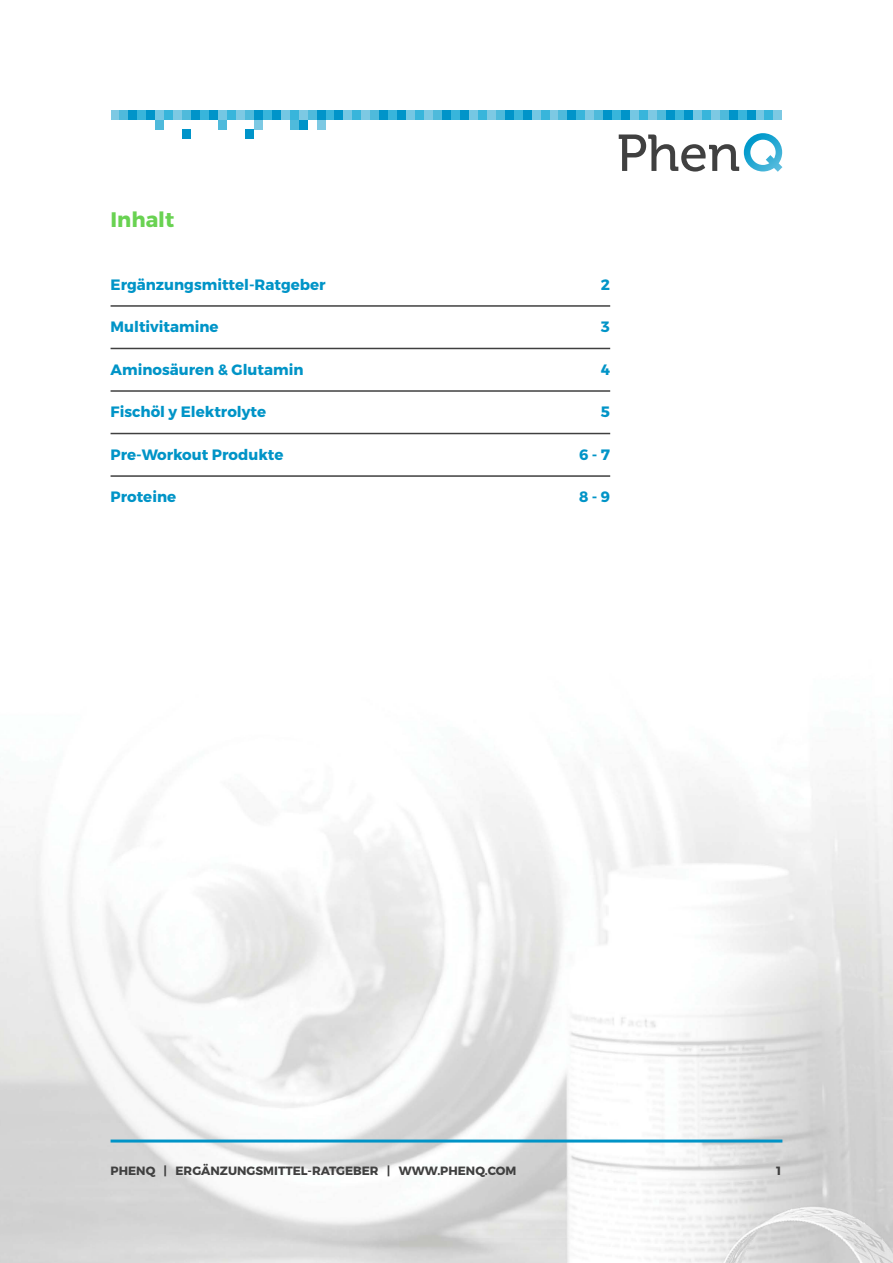
<style>
.page{position:relative;width:893px;height:1263px;background:#fff}
.page>*{position:absolute;margin:0;border:0;box-sizing:border-box;transform-origin:0 0}
.t1{font:700 21px "Montserrat";color:#69d252}
.t2{font:700 15px "Montserrat";color:#0194c7}
.t3{font:700 12px "Montserrat";color:#404040}
</style>
<div class="page">
<img style="left:0;top:432px;width:893px;height:831px">
<hr style="left:111px;top:305px;width:499px;height:2px;background:#404040">
<hr style="left:111px;top:348px;width:499px;height:1px;background:#404040">
<hr style="left:111px;top:390px;width:499px;height:2px;background:#404040">
<hr style="left:111px;top:433px;width:499px;height:1px;background:#404040">
<hr style="left:111px;top:475px;width:499px;height:2px;background:#404040">
<div style="left:111px;top:111px;width:9px;height:9px;background:#7dc9e3"></div>
<div style="left:120px;top:111px;width:8px;height:9px;background:#4fbadb"></div>
<div style="left:128px;top:111px;width:9px;height:9px;background:#0094c9"></div>
<div style="left:137px;top:111px;width:9px;height:9px;background:#38b5db"></div>
<div style="left:146px;top:111px;width:9px;height:9px;background:#0094c9"></div>
<div style="left:155px;top:111px;width:9px;height:9px;background:#75c7e3"></div>
<div style="left:164px;top:111px;width:9px;height:9px;background:#38b5db"></div>
<div style="left:173px;top:111px;width:9px;height:9px;background:#7dc9e3"></div>
<div style="left:182px;top:111px;width:9px;height:9px;background:#4fbadb"></div>
<div style="left:191px;top:111px;width:9px;height:9px;background:#0094c9"></div>
<div style="left:200px;top:111px;width:9px;height:9px;background:#38b5db"></div>
<div style="left:209px;top:111px;width:9px;height:9px;background:#0094c9"></div>
<div style="left:218px;top:111px;width:9px;height:9px;background:#75c7e3"></div>
<div style="left:227px;top:111px;width:9px;height:9px;background:#38b5db"></div>
<div style="left:236px;top:111px;width:9px;height:9px;background:#7dc9e3"></div>
<div style="left:245px;top:111px;width:9px;height:9px;background:#4fbadb"></div>
<div style="left:254px;top:111px;width:9px;height:9px;background:#0094c9"></div>
<div style="left:263px;top:111px;width:9px;height:9px;background:#38b5db"></div>
<div style="left:272px;top:111px;width:9px;height:9px;background:#0094c9"></div>
<div style="left:281px;top:111px;width:9px;height:9px;background:#75c7e3"></div>
<div style="left:290px;top:111px;width:9px;height:9px;background:#38b5db"></div>
<div style="left:299px;top:111px;width:9px;height:9px;background:#7dc9e3"></div>
<div style="left:308px;top:111px;width:9px;height:9px;background:#4fbadb"></div>
<div style="left:317px;top:111px;width:9px;height:9px;background:#0094c9"></div>
<div style="left:326px;top:111px;width:8px;height:9px;background:#38b5db"></div>
<div style="left:334px;top:111px;width:9px;height:9px;background:#0094c9"></div>
<div style="left:343px;top:111px;width:9px;height:9px;background:#75c7e3"></div>
<div style="left:352px;top:111px;width:9px;height:9px;background:#38b5db"></div>
<div style="left:361px;top:111px;width:9px;height:9px;background:#7dc9e3"></div>
<div style="left:370px;top:111px;width:9px;height:9px;background:#4fbadb"></div>
<div style="left:379px;top:111px;width:9px;height:9px;background:#0094c9"></div>
<div style="left:388px;top:111px;width:9px;height:9px;background:#38b5db"></div>
<div style="left:397px;top:111px;width:9px;height:9px;background:#0094c9"></div>
<div style="left:406px;top:111px;width:9px;height:9px;background:#75c7e3"></div>
<div style="left:415px;top:111px;width:9px;height:9px;background:#38b5db"></div>
<div style="left:424px;top:111px;width:9px;height:9px;background:#7dc9e3"></div>
<div style="left:433px;top:111px;width:9px;height:9px;background:#4fbadb"></div>
<div style="left:442px;top:111px;width:9px;height:9px;background:#0094c9"></div>
<div style="left:451px;top:111px;width:9px;height:9px;background:#38b5db"></div>
<div style="left:460px;top:111px;width:9px;height:9px;background:#0094c9"></div>
<div style="left:469px;top:111px;width:9px;height:9px;background:#75c7e3"></div>
<div style="left:478px;top:111px;width:9px;height:9px;background:#38b5db"></div>
<div style="left:487px;top:111px;width:9px;height:9px;background:#7dc9e3"></div>
<div style="left:496px;top:111px;width:9px;height:9px;background:#4fbadb"></div>
<div style="left:505px;top:111px;width:9px;height:9px;background:#0094c9"></div>
<div style="left:514px;top:111px;width:9px;height:9px;background:#38b5db"></div>
<div style="left:523px;top:111px;width:9px;height:9px;background:#0094c9"></div>
<div style="left:532px;top:111px;width:9px;height:9px;background:#75c7e3"></div>
<div style="left:541px;top:111px;width:8px;height:9px;background:#38b5db"></div>
<div style="left:549px;top:111px;width:9px;height:9px;background:#7dc9e3"></div>
<div style="left:558px;top:111px;width:9px;height:9px;background:#4fbadb"></div>
<div style="left:567px;top:111px;width:9px;height:9px;background:#0094c9"></div>
<div style="left:576px;top:111px;width:9px;height:9px;background:#38b5db"></div>
<div style="left:585px;top:111px;width:9px;height:9px;background:#7dc9e3"></div>
<div style="left:594px;top:111px;width:9px;height:9px;background:#4fbadb"></div>
<div style="left:603px;top:111px;width:9px;height:9px;background:#0094c9"></div>
<div style="left:612px;top:111px;width:9px;height:9px;background:#38b5db"></div>
<div style="left:621px;top:111px;width:9px;height:9px;background:#0094c9"></div>
<div style="left:630px;top:111px;width:9px;height:9px;background:#75c7e3"></div>
<div style="left:639px;top:111px;width:9px;height:9px;background:#38b5db"></div>
<div style="left:648px;top:111px;width:9px;height:9px;background:#7dc9e3"></div>
<div style="left:657px;top:111px;width:9px;height:9px;background:#4fbadb"></div>
<div style="left:666px;top:111px;width:9px;height:9px;background:#0094c9"></div>
<div style="left:675px;top:111px;width:9px;height:9px;background:#38b5db"></div>
<div style="left:684px;top:111px;width:9px;height:9px;background:#0094c9"></div>
<div style="left:693px;top:111px;width:9px;height:9px;background:#75c7e3"></div>
<div style="left:702px;top:111px;width:9px;height:9px;background:#38b5db"></div>
<div style="left:711px;top:111px;width:9px;height:9px;background:#7dc9e3"></div>
<div style="left:720px;top:111px;width:9px;height:9px;background:#4fbadb"></div>
<div style="left:729px;top:111px;width:9px;height:9px;background:#0094c9"></div>
<div style="left:738px;top:111px;width:9px;height:9px;background:#38b5db"></div>
<div style="left:747px;top:111px;width:8px;height:9px;background:#0094c9"></div>
<div style="left:755px;top:111px;width:9px;height:9px;background:#75c7e3"></div>
<div style="left:764px;top:111px;width:9px;height:9px;background:#38b5db"></div>
<div style="left:773px;top:111px;width:9px;height:9px;background:#7dc9e3"></div>
<div style="left:317px;top:120px;width:9px;height:9px;background:#7dc9e3"></div>
<div style="left:299px;top:120px;width:9px;height:9px;background:#0094c9"></div>
<div style="left:290px;top:120px;width:9px;height:9px;background:#4fbadb"></div>
<div style="left:245px;top:129px;width:9px;height:10px;background:#0094c9"></div>
<div style="left:254px;top:120px;width:9px;height:9px;background:#7dc9e3"></div>
<div style="left:218px;top:120px;width:9px;height:9px;background:#4fbadb"></div>
<div style="left:182px;top:129px;width:9px;height:10px;background:#0094c9"></div>
<div style="left:155px;top:120px;width:9px;height:9px;background:#4fbadb"></div>
<svg style="left:619px;top:133px;width:163px;height:39px"></svg>
<hr style="left:111px;top:1139px;width:671px;height:3px;background:#0194c7">
<h1 class="t1" style="left:111px;top:207px;width:65px">Inhalt</h1>
<p class="t2" style="left:111px;top:275px;width:217px">Ergänzungsmittel-Ratgeber</p>
<p class="t2" style="left:601px;top:275px;width:11px">2</p>
<p class="t2" style="left:111px;top:318px;width:109px">Multivitamine</p>
<p class="t2" style="left:601px;top:318px;width:11px">3</p>
<p class="t2" style="left:111px;top:360px;width:194px">Aminosäuren &amp; Glutamin</p>
<p class="t2" style="left:601px;top:360px;width:11px">4</p>
<p class="t2" style="left:111px;top:403px;width:157px">Fischöl y Elektrolyte</p>
<p class="t2" style="left:601px;top:403px;width:11px">5</p>
<p class="t2" style="left:111px;top:445px;width:174px">Pre-Workout Produkte</p>
<p class="t2" style="left:579px;top:445px;width:33px">6 - 7</p>
<p class="t2" style="left:111px;top:488px;width:67px">Proteine</p>
<p class="t2" style="left:579px;top:488px;width:33px">8 - 9</p>
<p class="t3" style="left:111px;top:1163px;width:407px">PHENQ | ERGÄNZUNGSMITTEL-RATGEBER | WWW.PHENQ.COM</p>
<p class="t3" style="left:775px;top:1163px;width:9px">1</p>
</div>
